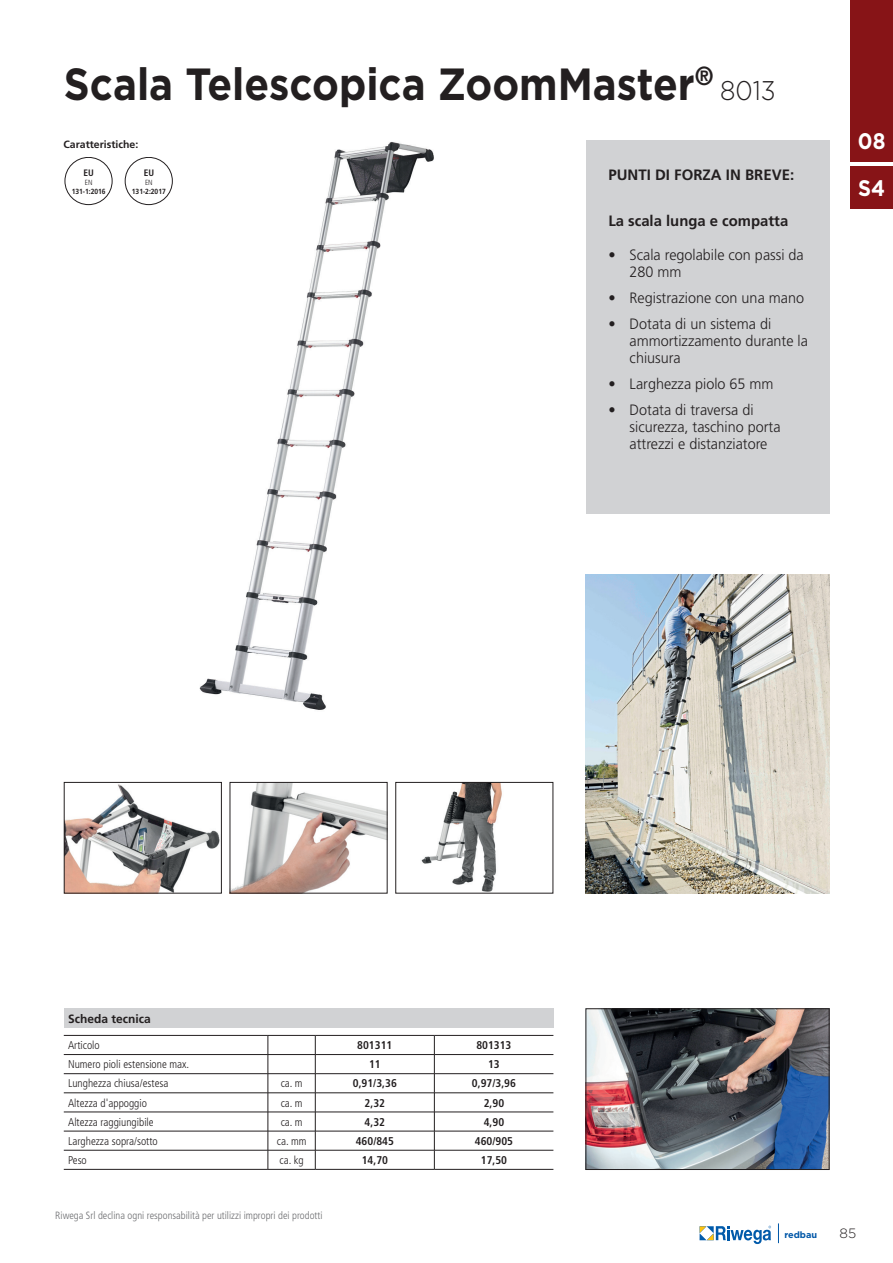
<style>
.page{position:relative;width:893px;height:1263px;background:#fff}
.page>*{position:absolute;margin:0;border:0;box-sizing:border-box;transform-origin:0 0}
.t1{font:700 45px "Gotham";color:#231f20;scale:.9 1}
.t2{font:300 27px "Gotham";color:#231f20;scale:.9 1}
.t3{font:700 22.5px "Gotham";color:#fff;scale:.9 1}
.t4{font:300 15px/17.2px "Frutiger";color:#231f20;scale:.96 1}
.t5{font:700 15px "Frutiger";color:#231f20}
.t6{font:300 13.5px "Gotham";color:#231f20}
.t7{font:700 12px "Frutiger";color:#231f20}
.t8{font:300 condensed 11.25px "Frutiger";color:#231f20}
.t9{font:700 condensed 11.25px "Frutiger";color:#231f20}
.t10{font:300 condensed 10.5px "Frutiger";color:#6c6d70}
.t11{font:700 10.5px "Frutiger";color:#231f20}
.t12{font:700 condensed 9.3px "Frutiger";color:#231f20}
.t13{font:700 9.15px "Gotham";color:#0157a8}
.t14{font:700 7.5px "Frutiger";color:#231f20;scale:.9 1}
.t15{font:300 condensed 7.5px "Frutiger";color:#231f20}
</style>
<div class="page">
<div style="left:850px;top:166px;width:43px;height:42px;background:#871417"></div>
<div style="left:850px;top:0;width:43px;height:162px;background:#871417"></div>
<svg style="left:699px;top:1226px;width:72px;height:18px"></svg>
<svg style="left:778px;top:1223px;width:1px;height:20px"></svg>
<div style="left:586px;top:140px;width:243px;height:373px;background:#d1d2d4"></div>
<img style="left:169px;top:142px;width:265px;height:568px">
<hr style="left:64px;top:1035px;width:204px;height:1px;background:#231f20">
<hr style="left:64px;top:1054px;width:204px;height:1px;background:#231f20">
<hr style="left:268px;top:1035px;width:47px;height:1px;background:#231f20">
<hr style="left:268px;top:1054px;width:47px;height:1px;background:#231f20">
<hr style="left:315px;top:1035px;width:119px;height:1px;background:#231f20">
<hr style="left:434px;top:1035px;width:119px;height:1px;background:#231f20">
<hr style="left:315px;top:1054px;width:119px;height:1px;background:#231f20">
<hr style="left:434px;top:1054px;width:119px;height:1px;background:#231f20">
<svg style="left:268px;top:1035px;width:1px;height:134px"></svg>
<svg style="left:315px;top:1035px;width:1px;height:134px"></svg>
<svg style="left:434px;top:1035px;width:1px;height:134px"></svg>
<hr style="left:64px;top:1073px;width:204px;height:1px;background:#231f20">
<hr style="left:268px;top:1073px;width:47px;height:1px;background:#231f20">
<hr style="left:315px;top:1073px;width:119px;height:1px;background:#231f20">
<hr style="left:434px;top:1073px;width:119px;height:1px;background:#231f20">
<hr style="left:64px;top:1092px;width:204px;height:1px;background:#231f20">
<hr style="left:268px;top:1092px;width:47px;height:1px;background:#231f20">
<hr style="left:315px;top:1092px;width:119px;height:1px;background:#231f20">
<hr style="left:434px;top:1092px;width:119px;height:1px;background:#231f20">
<hr style="left:64px;top:1112px;width:204px;height:1px;background:#231f20">
<hr style="left:268px;top:1112px;width:47px;height:1px;background:#231f20">
<hr style="left:315px;top:1112px;width:119px;height:1px;background:#231f20">
<hr style="left:434px;top:1112px;width:119px;height:1px;background:#231f20">
<hr style="left:64px;top:1131px;width:204px;height:1px;background:#231f20">
<hr style="left:268px;top:1131px;width:47px;height:1px;background:#231f20">
<hr style="left:315px;top:1131px;width:119px;height:1px;background:#231f20">
<hr style="left:434px;top:1131px;width:119px;height:1px;background:#231f20">
<hr style="left:64px;top:1150px;width:204px;height:1px;background:#231f20">
<hr style="left:268px;top:1150px;width:47px;height:1px;background:#231f20">
<hr style="left:315px;top:1150px;width:119px;height:1px;background:#231f20">
<hr style="left:434px;top:1150px;width:119px;height:1px;background:#231f20">
<hr style="left:64px;top:1169px;width:204px;height:1px;background:#231f20">
<hr style="left:268px;top:1169px;width:47px;height:1px;background:#231f20">
<hr style="left:315px;top:1169px;width:119px;height:1px;background:#231f20">
<hr style="left:434px;top:1169px;width:119px;height:1px;background:#231f20">
<div style="left:64px;top:1009px;width:489px;height:19px;background:#d1d2d4"></div>
<img style="left:586px;top:574px;width:243px;height:319px">
<img style="left:588px;top:1011px;width:239px;height:156px">
<div style="left:586px;top:1009px;width:243px;height:160px;border:1px solid #231f20"></div>
<img style="left:66px;top:784px;width:153px;height:107px">
<div style="left:64px;top:782px;width:157px;height:111px;border:1px solid #231f20"></div>
<img style="left:421px;top:784px;width:81px;height:107px">
<div style="left:396px;top:782px;width:157px;height:111px;border:1px solid #231f20"></div>
<img style="left:232px;top:784px;width:153px;height:107px">
<div style="left:65px;top:157px;width:48px;height:48px;border:1px solid #231f20;border-radius:50%"></div>
<div style="left:125px;top:157px;width:48px;height:48px;border:1px solid #231f20;border-radius:50%"></div>
<h1 class="t1" style="left:64px;top:54px;width:723px">Scala Telescopica ZoomMaster<sup>®</sup></h1>
<h2 class="t2" style="left:720px;top:76px;width:63px">8013</h2>
<p class="t11" style="left:64px;top:138px;width:76px">Caratteristiche:</p>
<p class="t12" style="left:83px;top:167px;width:12px">EU</p>
<p class="t15" style="left:85px;top:178px;width:9px">EN</p>
<p class="t14" style="left:72px;top:187px;width:39px">131-1:2016</p>
<p class="t12" style="left:144px;top:167px;width:12px">EU</p>
<p class="t15" style="left:145px;top:178px;width:9px">EN</p>
<p class="t14" style="left:132px;top:187px;width:39px">131-2:2017</p>
<p class="t5" style="left:608px;top:166px;width:187px">PUNTI DI FORZA IN BREVE:</p>
<p class="t5" style="left:608px;top:212px;width:181px">La scala lunga e compatta</p>
<p class="t4" style="left:630px;top:246px;width:183px;text-indent:-21px">• Scala regolabile con passi da<br>280 mm</p>
<p class="t4" style="left:608px;top:289px;width:205px">• Registrazione con una mano</p>
<p class="t4" style="left:630px;top:315px;width:187px;text-indent:-21px">• Dotata di un sistema di ammortizzamento durante la chiusura</p>
<p class="t4" style="left:608px;top:375px;width:174px">• Larghezza piolo 65 mm</p>
<p class="t4" style="left:630px;top:401px;width:159px;text-indent:-21px">• Dotata di traversa di sicurezza, taschino porta attrezzi e distanziatore</p>
<h3 class="t3" style="left:858px;top:126px;width:32px">08</h3>
<h3 class="t3" style="left:858px;top:173px;width:31px">S4</h3>
<p class="t7" style="left:68px;top:1011px;width:84px">Scheda tecnica</p>
<p class="t8" style="left:68px;top:1039px;width:33px">Articolo</p>
<p class="t9" style="left:357px;top:1038px;width:37px">801311</p>
<p class="t9" style="left:476px;top:1038px;width:37px">801313</p>
<p class="t8" style="left:68px;top:1058px;width:123px">Numero pioli estensione max.</p>
<p class="t9" style="left:369px;top:1058px;width:13px">11</p>
<p class="t9" style="left:488px;top:1058px;width:13px">13</p>
<p class="t8" style="left:68px;top:1077px;width:102px">Lunghezza chiusa/estesa</p>
<p class="t8" style="left:281px;top:1077px;width:23px">ca. m</p>
<p class="t9" style="left:353px;top:1077px;width:46px">0,91/3,36</p>
<p class="t9" style="left:472px;top:1077px;width:46px">0,97/3,96</p>
<p class="t8" style="left:68px;top:1096px;width:80px">Altezza d'appoggio</p>
<p class="t8" style="left:281px;top:1096px;width:23px">ca. m</p>
<p class="t9" style="left:365px;top:1096px;width:22px">2,32</p>
<p class="t9" style="left:484px;top:1096px;width:22px">2,90</p>
<p class="t8" style="left:68px;top:1115px;width:87px">Altezza raggiungibile</p>
<p class="t8" style="left:281px;top:1115px;width:23px">ca. m</p>
<p class="t9" style="left:365px;top:1115px;width:22px">4,32</p>
<p class="t9" style="left:484px;top:1115px;width:22px">4,90</p>
<p class="t8" style="left:68px;top:1134px;width:91px">Larghezza sopra/sotto</p>
<p class="t8" style="left:277px;top:1134px;width:31px">ca. mm</p>
<p class="t9" style="left:356px;top:1134px;width:40px">460/845</p>
<p class="t9" style="left:475px;top:1134px;width:40px">460/905</p>
<p class="t8" style="left:68px;top:1154px;width:20px">Peso</p>
<p class="t8" style="left:280px;top:1154px;width:26px">ca. kg</p>
<p class="t9" style="left:362px;top:1153px;width:28px">14,70</p>
<p class="t9" style="left:481px;top:1153px;width:28px">17,50</p>
<p class="t10" style="left:55px;top:1209px;width:269px">Riwega Srl declina ogni responsabilità per utilizzi impropri dei prodotti</p>
<p class="t13" style="left:784px;top:1229px;width:34px">redbau</p>
<p class="t6" style="left:839px;top:1226px;width:18px">85</p>
</div>
